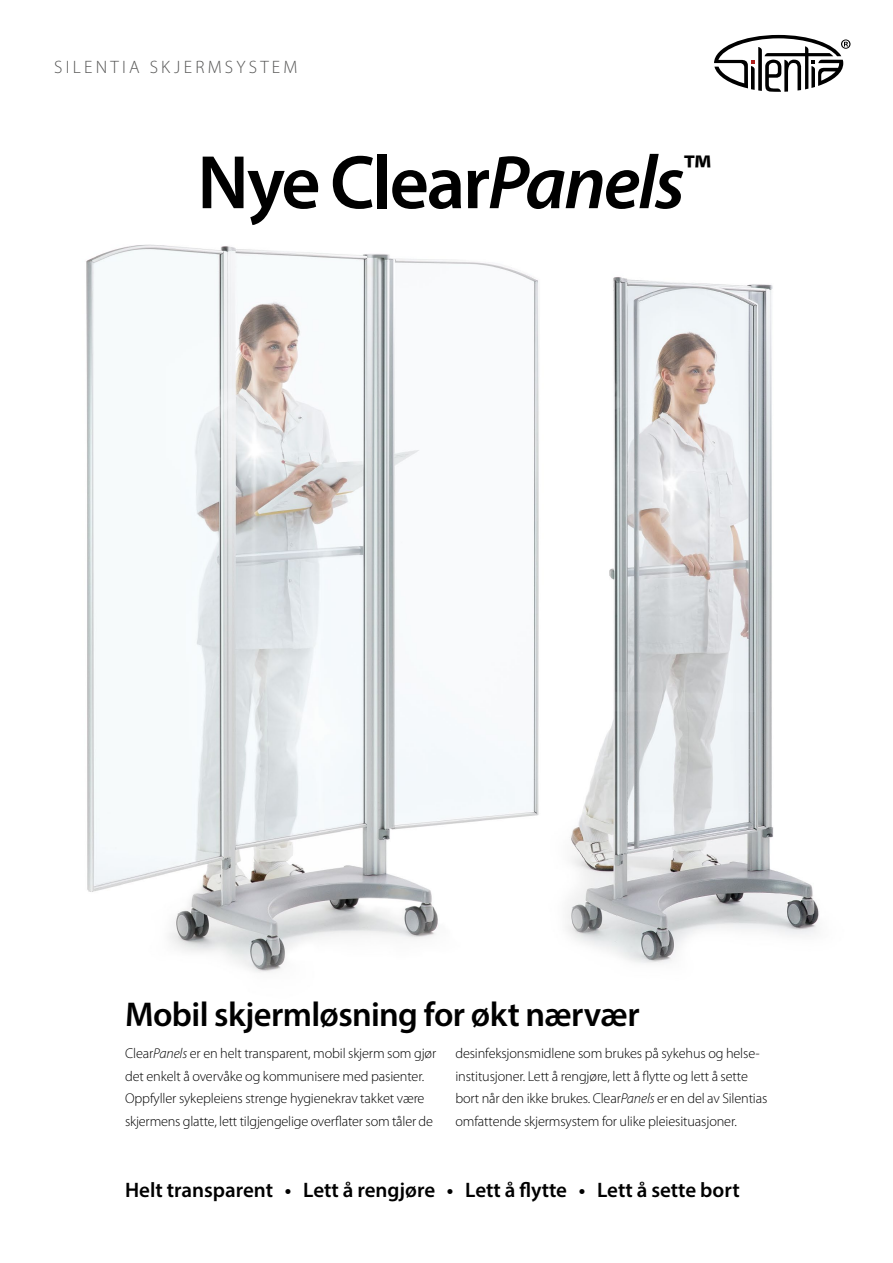
<style>
.page{position:relative;width:893px;height:1263px;background:#fff}
.page>*{position:absolute;margin:0;border:0;box-sizing:border-box;transform-origin:0 0}
.t1{font:600 76.5px "Myriad Pro";letter-spacing:-.03em;color:#000}
.t2{font:600 34.5px "Myriad Pro";letter-spacing:-.02em;color:#000}
.t3{font:600 21px "Myriad Pro";color:#000}
.t4{font:300 18px "Myriad Pro";letter-spacing:.18em;color:#565655}
.t5{font:300 14.25px/22.5px "Myriad Pro";letter-spacing:-.01em;color:#000}
.s1{font-style:italic}
</style>
<div class="page">
<img style="left:86px;top:244px;width:348px;height:729px">
<img style="left:434px;top:259px;width:385px;height:704px">
<svg style="left:714px;top:35px;width:136px;height:57px"></svg>
<p class="t4" style="left:54px;top:56px;width:245px">SILENTIA SKJERMSYSTEM</p>
<h1 class="t1" style="left:197px;top:134px;width:515px">Nye Clear<span class="s1">Panels</span><sup>™</sup></h1>
<h2 class="t2" style="left:125px;top:992px;width:516px">Mobil skjermløsning for økt nærvær</h2>
<p class="t5" style="left:125px;top:1042px;width:313px">Clear<span class="s1">Panels</span> er en helt transparent, mobil skjerm som gjør det enkelt å overvåke og kommunisere med pasienter.<br>Oppfyller sykepleiens strenge hygienekrav takket være skjermens glatte, lett tilgjengelige overflater som tåler de</p>
<p class="t5" style="left:455px;top:1042px;width:313px">desinfeksjonsmidlene som brukes på sykehus og helse&shy;institusjoner. Lett å rengjøre, lett å flytte og lett å sette bort når den ikke brukes. Clear<span class="s1">Panels</span> er en del av Silentias omfattende skjermsystem for ulike pleiesituasjoner.</p>
<h3 class="t3" style="left:125px;top:1177px;width:616px">Helt transparent • Lett å rengjøre • Lett å flytte • Lett å sette bort</h3>
</div>
